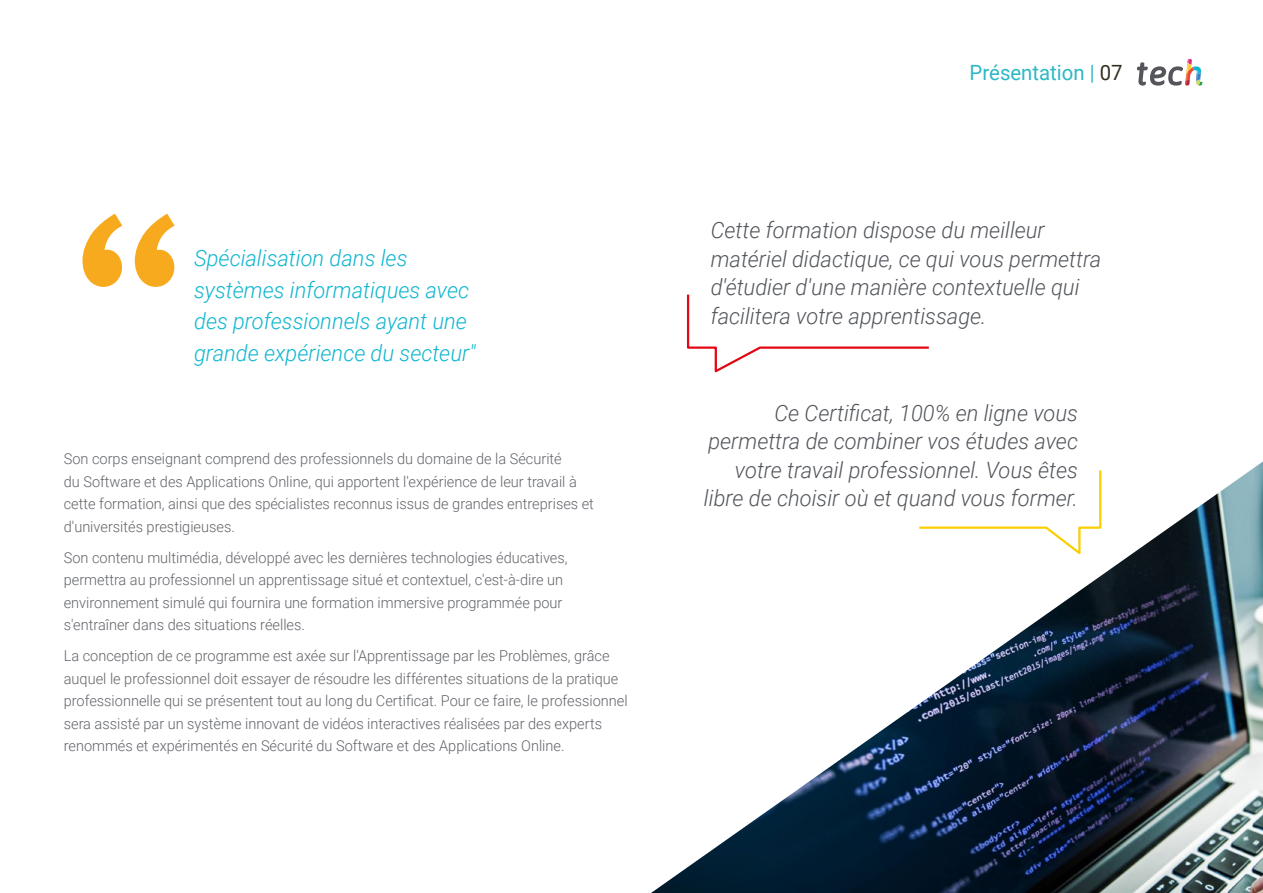
<style>
.page{position:relative;width:1263px;height:893px;background:#fff}
.page>*{position:absolute;margin:0;border:0;box-sizing:border-box;transform-origin:0 0}
.t1{font:italic 300 22.5px/28.5px "Roboto";color:#52555b;text-align:right}
.t2{font:italic 300 22.5px/31.5px "Roboto";color:#0fb6cf}
.t3{font:21px "Roboto";color:#2db8c5}
.t4{font:300 15px/22.5px "Roboto";color:#61646a}
.s1{color:#312e20}
</style>
<div class="page">
<svg style="left:83px;top:214px;width:92px;height:73px"></svg>
<svg style="left:687px;top:294px;width:242px;height:79px"></svg>
<svg style="left:1137px;top:59px;width:65px;height:27px"></svg>
<img style="left:651px;top:461px;width:612px;height:432px">
<h1 class="t2" style="left:194px;top:242px;width:283px">Spécialisation dans les systèmes informatiques avec des professionnels ayant une grande expérience du secteur"</h1>
<p class="t4" style="left:64px;top:447px;width:532px">Son corps enseignant comprend des professionnels du domaine de la Sécurité<br>du Software et des Applications Online, qui apportent l'expérience de leur travail à cette formation, ainsi que des spécialistes reconnus issus de grandes entreprises et d'universités prestigieuses.</p>
<p class="t4" style="left:64px;top:546px;width:505px">Son contenu multimédia, développé avec les dernières technologies éducatives, permettra au professionnel un apprentissage situé et contextuel, c'est-à-dire un environnement simulé qui fournira une formation immersive programmée pour s'entraîner dans des situations réelles.</p>
<p class="t4" style="left:64px;top:644px;width:565px">La conception de ce programme est axée sur l'Apprentissage par les Problèmes, grâce auquel le professionnel doit essayer de résoudre les différentes situations de la pratique professionnelle qui se présentent tout au long du Certificat. Pour ce faire, le professionnel sera assisté par un système innovant de vidéos interactives réalisées par des experts renommés et expérimentés en Sécurité du Software et des Applications Online.</p>
<h2 class="t3" style="left:970px;top:57px;width:155px">Présentation | <span class="s1">07</span></h2>
<h1 class="t1" style="left:711px;top:215px;width:392px;text-align:left">Cette formation dispose du meilleur matériel didactique, ce qui vous permettra d'étudier d'une manière contextuelle qui facilitera votre apprentissage.</h1>
<h1 class="t1" style="left:704px;top:398px;width:376px">Ce Certificat, 100% en ligne vous permettra de combiner vos études avec votre travail professionnel. Vous êtes libre de choisir où et quand vous former.</h1>
</div>
